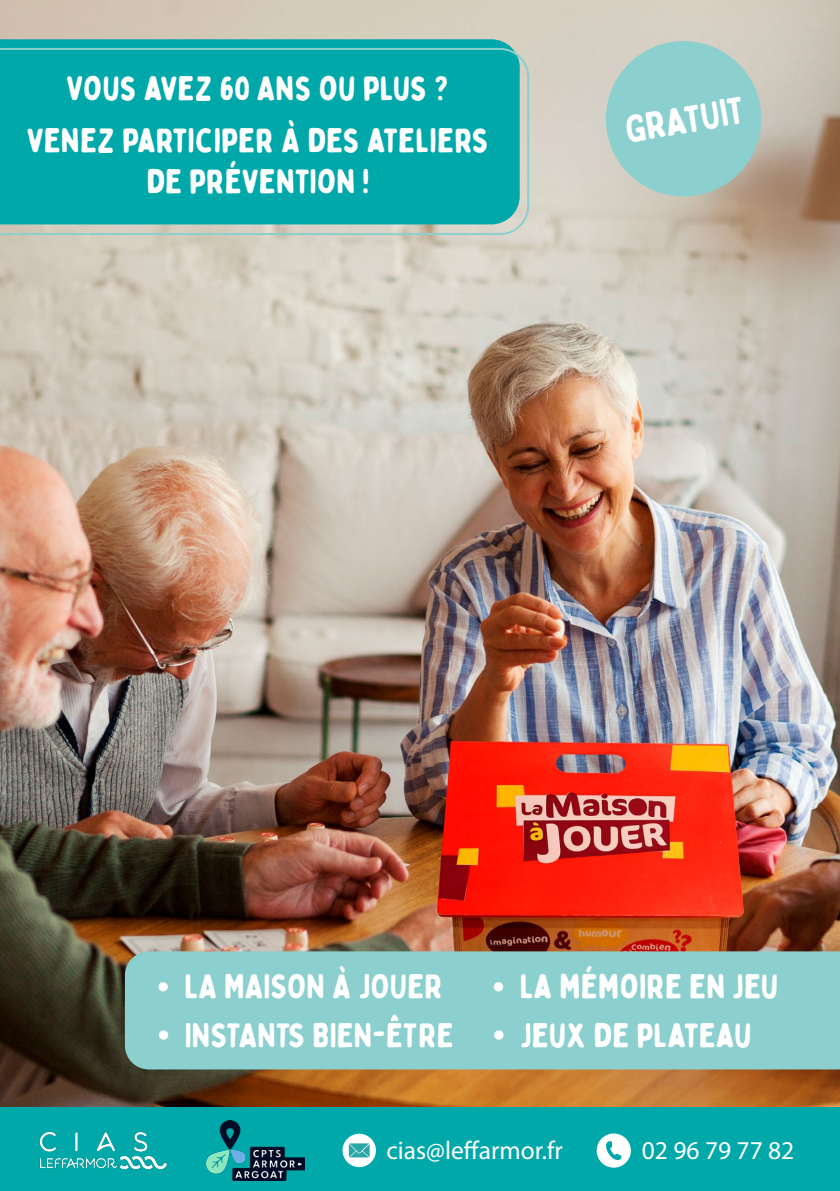
<style>
.page{position:relative;width:840px;height:1191px;background:#fff}
.page>*{position:absolute;margin:0;border:0;box-sizing:border-box;transform-origin:0 0}
.t1{font:38px "Bobby Jones Soft";color:#fff}
.t2{font:34px/48.2px "Bobby Jones Soft";color:#fff}
.t3{font:25.8px "Myriad Pro";color:#fff}
</style>
<div class="page">
<img style="left:0;top:0;width:839px;height:1107px">
<div style="left:0;top:1107px;width:839px;height:84px;background:#00a8aa"></div>
<img style="left:39px;top:1131px;width:128px;height:39px">
<img style="left:206px;top:1120px;width:98px;height:60px">
<svg style="left:342px;top:1133px;width:34px;height:34px"></svg>
<svg style="left:348px;top:1143px;width:21px;height:14px"></svg>
<svg style="left:596px;top:1133px;width:34px;height:34px"></svg>
<svg style="left:0;top:39px;width:519px;height:9px;background:#0daaab"></svg>
<svg style="left:0;top:48px;width:529px;height:187px;background:#10abac"></svg>
<div style="left:125px;top:951px;width:714px;height:118px;background:#8bcfce"></div>
<div style="left:605px;top:41px;width:156px;height:155px;background:#8bcfce;border-radius:50%"></div>
<div style="left:158px;top:982px;width:10px;height:9px;background:#fff;border-radius:50%"></div>
<div style="left:159px;top:1030px;width:9px;height:9px;background:#fff;border-radius:50%"></div>
<div style="left:493px;top:982px;width:10px;height:9px;background:#fff;border-radius:50%"></div>
<div style="left:494px;top:1030px;width:9px;height:9px;background:#fff;border-radius:50%"></div>
<p class="t2" style="left:27px;top:62px;width:463px;line-height:52.4px;text-align:center">VOUS AVEZ 60 ANS OU PLUS ?<br>VENEZ PARTICIPER À DES ATELIERS</p>
<p class="t2" style="left:147px;top:158px;width:224px">DE PRÉVENTION !</p>
<p class="t1" style="left:621px;top:107px;width:121px;rotate:-10deg">GRATUIT</p>
<p class="t2" style="left:184px;top:963px;width:271px">LA MAISON À JOUER<br>INSTANTS BIEN-ÊTRE</p>
<p class="t2" style="left:519px;top:963px;width:260px">LA MÉMOIRE EN JEU<br>JEUX DE PLATEAU</p>
<p class="t3" style="left:386px;top:1134px;width:178px">cias@leffarmor.fr</p>
<p class="t3" style="left:641px;top:1134px;width:154px">02 96 79 77 82</p>
</div>
